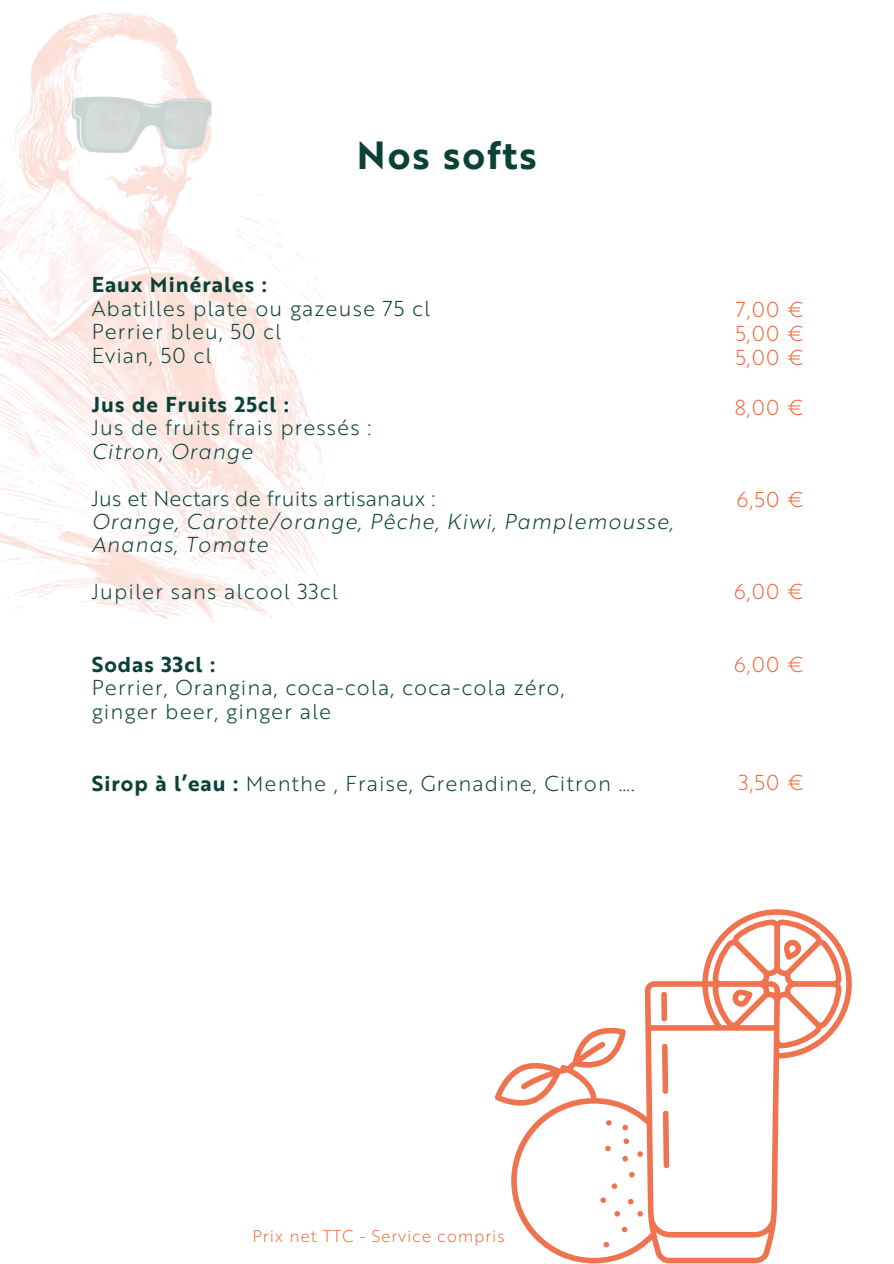
<style>
.page{position:relative;width:894px;height:1264px;background:#fff}
.page>*{position:absolute;margin:0;border:0;box-sizing:border-box;transform-origin:0 0}
.t1{font:700 38.25px "Brother 1816";letter-spacing:.05em;color:#0a4237}
.t2{font:300 21px/23.7px "Brother 1816";letter-spacing:.05em;color:#0a4237}
.t3{font:italic 300 21px/23.7px "Brother 1816";letter-spacing:.05em;color:#0a4237}
.t4{font:700 21px "Brother 1816";letter-spacing:.05em;color:#0a4237}
.t5{font:300 21px/24.3px "Brother 1816";letter-spacing:.05em;color:#f06e45;text-align:justify}
.t6{font:300 21px "Brother 1816";letter-spacing:.01em;color:#0a4237}
.t7{font:300 16.5px "Brother 1816";letter-spacing:.05em;color:#f06e45}
.s1{font-weight:700}
</style>
<div class="page">
<svg style="left:494px;top:909px;width:357px;height:354px"></svg>
<svg style="left:783px;top:939px;width:18px;height:20px"></svg>
<svg style="left:731px;top:989px;width:21px;height:17px"></svg>
<svg style="left:661px;top:1043px;width:7px;height:50px"></svg>
<svg style="left:661px;top:991px;width:6px;height:30px"></svg>
<svg style="left:662px;top:1110px;width:7px;height:58px"></svg>
<img style="left:0;top:13px;width:329px;height:609px">
<h1 class="t1" style="left:357px;top:126px;width:181px">Nos softs</h1>
<p class="t4" style="left:92px;top:269px;width:176px">Eaux Minérales :</p>
<p class="t2" style="left:92px;top:295px;width:340px">Abatilles plate ou gazeuse 75 cl<br>Perrier bleu, 50 cl<br>Evian, 50 cl</p>
<p class="t4" style="left:92px;top:388px;width:199px">Jus de Fruits 25cl :</p>
<p class="t2" style="left:92px;top:415px;width:281px">Jus de fruits frais pressés :</p>
<p class="t3" style="left:92px;top:438px;width:162px">Citron, Orange</p>
<p class="t6" style="left:92px;top:483px;width:345px">Jus et Nectars de fruits artisanaux :</p>
<p class="t3" style="left:92px;top:508px;width:583px">Orange, Carotte/orange, Pêche, Kiwi, Pamplemousse,<br>Ananas, Tomate</p>
<p class="t2" style="left:92px;top:579px;width:248px">Jupiler sans alcool 33cl</p>
<p class="t4" style="left:92px;top:648px;width:125px">Sodas 33cl :</p>
<p class="t2" style="left:92px;top:675px;width:474px">Perrier, Orangina, coca-cola, coca-cola zéro, ginger beer, ginger ale</p>
<p class="t2" style="left:92px;top:770px;width:544px"><span class="s1">Sirop à l’eau :</span> Menthe , Fraise, Grenadine, Citron ….</p>
<p class="t5" style="left:735px;top:296px;width:70px">7,00 € 5,00 € 5,00 €</p>
<p class="t5" style="left:734px;top:395px;width:71px">8,00 €</p>
<p class="t5" style="left:736px;top:487px;width:69px">6,50 €</p>
<p class="t5" style="left:733px;top:578px;width:72px">6,00 €</p>
<p class="t5" style="left:733px;top:651px;width:72px">6,00 €</p>
<p class="t5" style="left:738px;top:770px;width:67px">3,50 €</p>
<p class="t7" style="left:252px;top:1224px;width:253px">Prix net TTC - Service compris</p>
</div>
